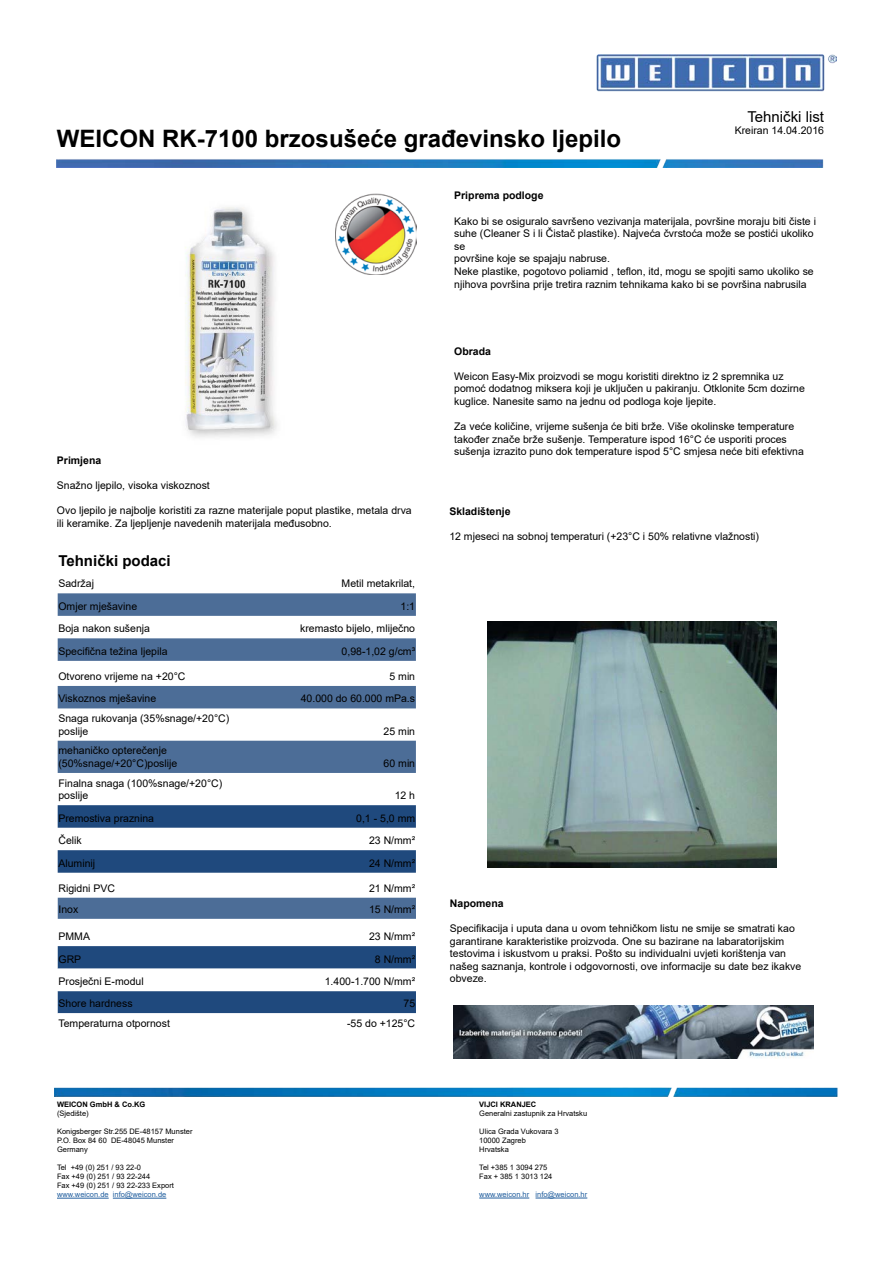
<style>
.page{position:relative;width:893px;height:1263px;background:#fff}
.page>*{position:absolute;margin:0;border:0;box-sizing:border-box;transform-origin:0 0}
.t1{font:700 24px "Arial";color:#000}
.t2{font:700 15px "Arial";color:#000}
.t3{font:15px "Arial";color:#000}
.t4{font:10.5px/12.6px "Arial";color:#000}
.t5{font:700 10.5px "Arial";color:#000}
.t6{font:7.5px/9px "Arial";color:#000}
.t7{font:7.5px "Arial";color:#215e9e}
.t8{font:700 7.5px "Arial";color:#000}
</style>
<div class="page">
<img style="left:57px;top:54px;width:779px;height:113px">
<img style="left:54px;top:1087px;width:784px;height:10px">
<img style="left:185px;top:207px;width:92px;height:230px">
<svg style="left:58px;top:593px;width:358px;height:180px;fill:#4c6d97"></svg>
<svg style="left:58px;top:805px;width:358px;height:68px"></svg>
<hr style="left:57px;top:1198px;width:52px;height:1px;background:#215e9e">
<hr style="left:113px;top:1198px;width:53px;height:1px;background:#215e9e">
<hr style="left:479px;top:1198px;width:50px;height:1px;background:#215e9e">
<hr style="left:535px;top:1198px;width:52px;height:1px;background:#215e9e">
<img style="left:336px;top:193px;width:81px;height:82px">
<img style="left:454px;top:1006px;width:359px;height:52px">
<div style="left:58px;top:898px;width:358px;height:21px;background:#4c6d97"></div>
<svg style="left:58px;top:946px;width:358px;height:68px"></svg>
<img style="left:487px;top:621px;width:289px;height:246px">
<h1 class="t1" style="left:57px;top:121px;width:566px">WEICON RK-7100 brzosušeće građevinsko ljepilo</h1>
<h2 class="t3" style="left:747px;top:106px;width:78px">Tehnički list</h2>
<p class="t4" style="left:735px;top:124px;width:91px">Kreiran 14.04.2016</p>
<p class="t5" style="left:57px;top:453px;width:46px">Primjena</p>
<p class="t4" style="left:57px;top:479px;width:154px">Snažno ljepilo, visoka viskoznost</p>
<p class="t4" style="left:57px;top:504px;width:356px">Ovo ljepilo je najbolje koristiti za razne materijale poput plastike, metala drva ili keramike. Za ljepljenje navedenih materijala međusobno.</p>
<h2 class="t2" style="left:58px;top:550px;width:114px">Tehnički podaci</h2>
<p class="t4" style="left:58px;top:577px;width:37px">Sadržaj</p>
<p class="t4" style="left:342px;top:577px;width:75px">Metil metakrilat,</p>
<p class="t4" style="left:58px;top:600px;width:80px">Omjer mješavine</p>
<p class="t4" style="left:401px;top:600px;width:16px">1:1</p>
<p class="t4" style="left:58px;top:622px;width:93px">Boja nakon sušenja</p>
<p class="t4" style="left:300px;top:622px;width:116px">kremasto bijelo, mliječno</p>
<p class="t4" style="left:58px;top:645px;width:111px">Specifična težina ljepila</p>
<p class="t4" style="left:342px;top:645px;width:75px">0,98-1,02 g/cm³</p>
<p class="t4" style="left:58px;top:670px;width:129px">Otvoreno vrijeme na +20°C</p>
<p class="t4" style="left:389px;top:670px;width:27px">5 min</p>
<p class="t4" style="left:58px;top:692px;width:99px">Viskoznos mješavine</p>
<p class="t4" style="left:301px;top:692px;width:116px">40.000 do 60.000 mPa.s</p>
<p class="t4" style="left:58px;top:712px;width:172px">Snaga rukovanja (35%snage/+20°C) poslije</p>
<p class="t4" style="left:384px;top:725px;width:33px">25 min</p>
<p class="t4" style="left:58px;top:744px;width:120px">mehaničko opterečenje (50%snage/+20°C)poslije</p>
<p class="t4" style="left:58px;top:776px;width:165px">Finalna snaga (100%snage/+20°C) poslije</p>
<p class="t4" style="left:384px;top:757px;width:33px">60 min</p>
<p class="t4" style="left:395px;top:789px;width:22px">12 h</p>
<p class="t4" style="left:58px;top:812px;width:97px">Premostiva praznina</p>
<p class="t4" style="left:356px;top:812px;width:60px">0,1 - 5,0 mm</p>
<p class="t4" style="left:58px;top:834px;width:25px">Čelik</p>
<p class="t4" style="left:369px;top:834px;width:48px">23 N/mm²</p>
<p class="t4" style="left:58px;top:857px;width:38px">Aluminij</p>
<p class="t4" style="left:369px;top:857px;width:48px">24 N/mm²</p>
<p class="t4" style="left:58px;top:882px;width:58px">Rigidni PVC</p>
<p class="t4" style="left:369px;top:882px;width:48px">21 N/mm²</p>
<p class="t4" style="left:58px;top:903px;width:21px">Inox</p>
<p class="t4" style="left:369px;top:903px;width:48px">15 N/mm²</p>
<p class="t4" style="left:58px;top:930px;width:33px">PMMA</p>
<p class="t4" style="left:369px;top:930px;width:48px">23 N/mm²</p>
<p class="t4" style="left:58px;top:952px;width:24px">GRP</p>
<p class="t4" style="left:375px;top:952px;width:42px">8 N/mm²</p>
<p class="t4" style="left:58px;top:975px;width:87px">Prosječni E-modul</p>
<p class="t4" style="left:325px;top:975px;width:92px">1.400-1.700 N/mm²</p>
<p class="t4" style="left:58px;top:997px;width:76px">Shore hardness</p>
<p class="t4" style="left:404px;top:997px;width:13px">75</p>
<p class="t4" style="left:58px;top:1017px;width:113px">Temperaturna otpornost</p>
<p class="t4" style="left:347px;top:1017px;width:70px">-55 do +125°C</p>
<p class="t8" style="left:57px;top:1099px;width:90px">WEICON GmbH &amp; Co.KG</p>
<p class="t6" style="left:57px;top:1109px;width:33px">(Sjedište)</p>
<p class="t6" style="left:57px;top:1127px;width:137px">Konigsberger Str.255 DE-48157 Munster<br>P.O. Box 84 60 DE-48045 Munster<br>Germany</p>
<p class="t6" style="left:57px;top:1163px;width:118px">Tel +49 (0) 251 / 93 22-0<br>Fax +49 (0) 251 / 93 22-244<br>Fax +49 (0) 251 / 93 22-233 Export</p>
<p class="t7" style="left:57px;top:1189px;width:111px">www.weicon.de info@weicon.de</p>
<p class="t5" style="left:454px;top:188px;width:91px">Priprema podloge</p>
<p class="t4" style="left:454px;top:214px;width:363px">Kako bi se osiguralo savršeno vezivanja materijala, površine moraju biti čiste i suhe (Cleaner S i li Čistač plastike). Najveća čvrstoća može se postići ukoliko se<br>površine koje se spajaju nabruse.<br>Neke plastike, pogotovo poliamid , teflon, itd, mogu se spojiti samo ukoliko se njihova površina prije tretira raznim tehnikama kako bi se površina nabrusila</p>
<p class="t5" style="left:454px;top:344px;width:38px">Obrada</p>
<p class="t4" style="left:454px;top:370px;width:352px">Weicon Easy-Mix proizvodi se mogu koristiti direktno iz 2 spremnika uz pomoć dodatnog miksera koji je uključen u pakiranju. Otklonite 5cm dozirne kuglice. Nanesite samo na jednu od podloga koje ljepite.</p>
<p class="t4" style="left:454px;top:420px;width:351px">Za veće količine, vrijeme sušenja će biti brže. Više okolinske temperature također znače brže sušenje. Temperature ispod 16°C će usporiti proces sušenja izrazito puno dok temperature ispod 5°C smjesa neće biti efektivna</p>
<p class="t5" style="left:449px;top:504px;width:63px">Skladištenje</p>
<p class="t4" style="left:449px;top:530px;width:311px">12 mjeseci na sobnoj temperaturi (+23°C i 50% relativne vlažnosti)</p>
<p class="t5" style="left:450px;top:896px;width:55px">Napomena</p>
<p class="t4" style="left:450px;top:922px;width:353px">Specifikacija i uputa dana u ovom tehničkom listu ne smije se smatrati kao garantirane karakteristike proizvoda. One su bazirane na labaratorijskim testovima i iskustvom u praksi. Pošto su individualni uvjeti korištenja van našeg saznanja, kontrole i odgovornosti, ove informacije su date bez ikakve obveze.</p>
<p class="t8" style="left:479px;top:1099px;width:59px">VIJCI KRANJEC</p>
<p class="t6" style="left:479px;top:1109px;width:109px">Generalni zastupnik za Hrvatsku</p>
<p class="t6" style="left:479px;top:1127px;width:81px">Ulica Grada Vukovara 3<br>10000 Zagreb<br>Hrvatska</p>
<p class="t6" style="left:479px;top:1163px;width:75px">Tel +385 1 3094 275<br>Fax + 385 1 3013 124</p>
<p class="t7" style="left:479px;top:1189px;width:110px">www.weicon.hr info@weicon.hr</p>
</div>
